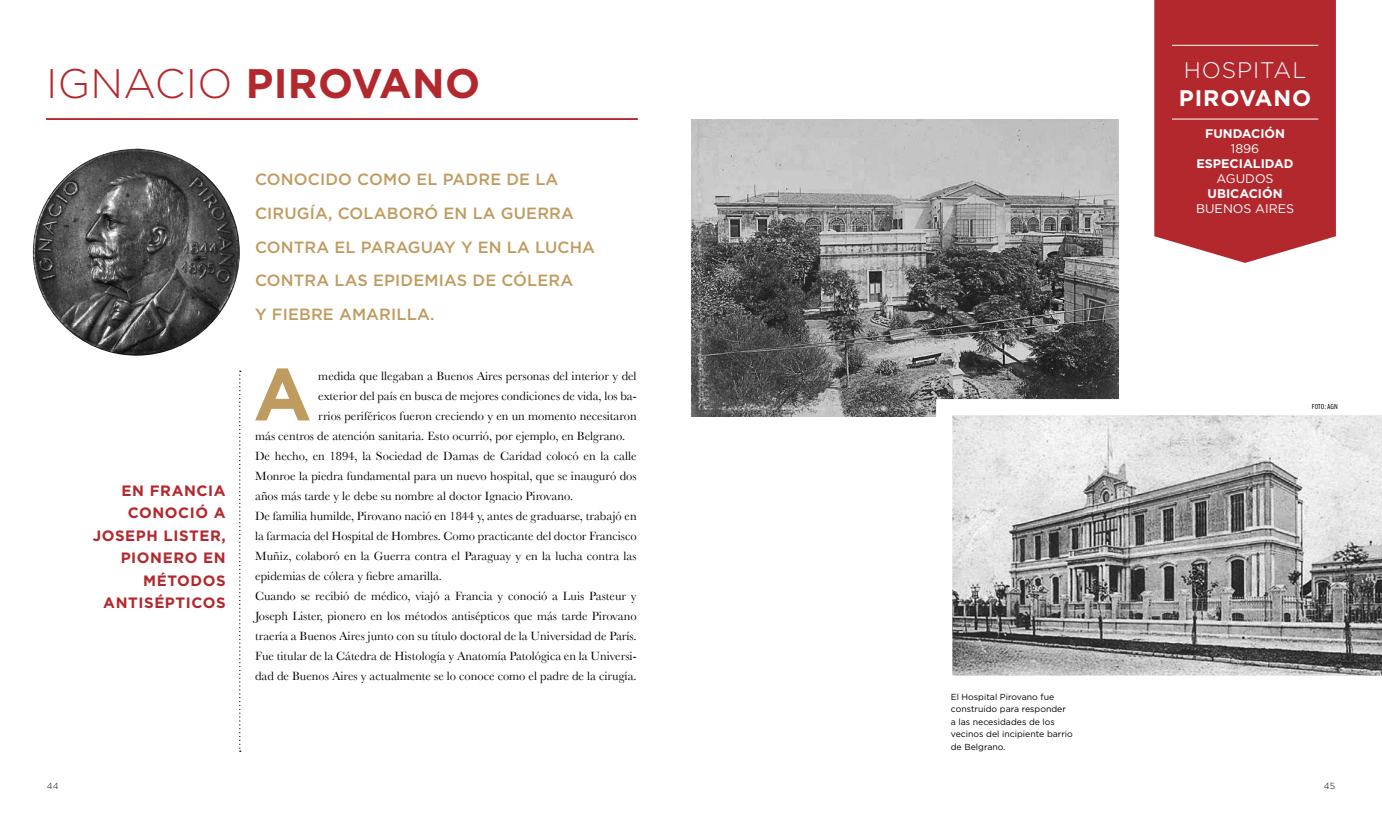
<style>
.page{position:relative;width:1382px;height:815px;background:#fff}
.page>*{position:absolute;margin:0;border:0;box-sizing:border-box;transform-origin:0 0}
.t1{font:700 73.88px "Gotham";color:#bf9b5f}
.t2{font:700 41.25px "Gotham";letter-spacing:.01em;color:#b3282d}
.t3{font:300 41.25px "Gotham";color:#b3282d}
.t4{font:300 22.5px "Gotham";letter-spacing:.04em;color:#fff}
.t5{font:700 22.5px "Gotham";letter-spacing:.04em;color:#fff}
.t6{font:500 16.25px/33.8px "Gotham";letter-spacing:.01em;color:#bf9b5f}
.t7{font:700 15px/22.5px "Gotham";letter-spacing:.04em;color:#b3282d;text-align:right}
.t8{font:12.5px "Baskerville";color:#000}
.t9{font:700 12.5px "Gotham";color:#fff}
.t10{font:12.5px "Gotham";color:#fff}
.t11{font:8.75px/12.5px "Gotham";color:#000}
.t12{font:300 8.75px "Gotham";color:#000}
.t13{font:7.5px "Franklin Gothic Book Cmpr";letter-spacing:.025em;color:#000}
.s1{font-weight:300}
</style>
<div class="page">
<div style="left:1154px;top:0;width:182px;height:263px;background:#b3282d"></div>
<img style="left:33px;top:149px;width:207px;height:207px;border-radius:104px">
<hr style="left:1172px;top:119px;width:146px;height:1px;background:#fff">
<hr style="left:1172px;top:45px;width:146px;height:1px;background:#fff">
<img style="left:691px;top:119px;width:428px;height:297px">
<svg style="left:936px;top:399px;width:446px;height:277px;background:#b4b4b4"></svg>
<svg style="left:239px;top:371px;width:2px;height:381px"></svg>
<hr style="left:46px;top:118px;width:592px;height:2px;background:#b3282d">
<h2 class="t3" style="left:46px;top:58px;width:24px">IGN</h2>
<h2 class="t2" style="left:124px;top:58px;width:358px"><span class="s1">ACIO</span> PIROVANO</h2>
<p class="t7" style="left:93px;top:479px;width:135px">EN FRANCIA<br>CONOCIÓ A<br>JOSEPH LISTER,<br>PIONERO EN<br>M ÉTODOS<br>ANTISÉPTICOS</p>
<h3 class="t6" style="left:255px;top:162px;width:341px">CONOCIDO COMO EL PADRE DE LA<br>CIRUGÍA, COLABORÓ EN LA GUERRA<br>CONTRA EL PARAGUAY Y EN LA LUCHA<br>CONTRA LAS EPIDEMIAS DE CÓLERA<br>Y FIEBRE AMARILLA.</h3>
<h1 class="t1" style="left:253px;top:350px;width:60px">A</h1>
<p class="t8" style="left:318px;top:369px;width:320px">medida que llegaban a Buenos Aires personas del interior y del</p>
<p class="t8" style="left:318px;top:389px;width:320px">exterior del país en busca de mejores condiciones de vida, los ba-</p>
<p class="t8" style="left:318px;top:409px;width:320px">rrios periféricos fueron creciendo y en un momento necesitaron</p>
<p class="t8" style="left:255px;top:429px;width:372px">más centros de atención sanitaria. Esto ocurrió, por ejemplo, en Belgrano.</p>
<p class="t8" style="left:255px;top:449px;width:383px">De hecho, en 1894, la Sociedad de Damas de Caridad colocó en la calle</p>
<p class="t8" style="left:255px;top:469px;width:383px">Monroe la piedra fundamental para un nuevo hospital, que se inauguró dos</p>
<p class="t8" style="left:255px;top:489px;width:319px">años más tarde y le debe su nombre al doctor Ignacio Pirovano.</p>
<p class="t8" style="left:255px;top:509px;width:383px">De familia humilde, Pirovano nació en 1844 y, antes de graduarse, trabajó en</p>
<p class="t8" style="left:255px;top:529px;width:383px">la farmacia del Hospital de Hombres. Como practicante del doctor Francisco</p>
<p class="t8" style="left:255px;top:549px;width:383px">Muñiz, colaboró en la Guerra contra el Paraguay y en la lucha contra las</p>
<p class="t8" style="left:255px;top:569px;width:188px">epidemias de cólera y fiebre amarilla.</p>
<p class="t8" style="left:255px;top:589px;width:383px">Cuando se recibió de médico, viajó a Francia y conoció a Luis Pasteur y</p>
<p class="t8" style="left:255px;top:609px;width:383px">Joseph Lister, pionero en los métodos antisépticos que más tarde Pirovano</p>
<p class="t8" style="left:255px;top:629px;width:383px">traería a Buenos Aires junto con su título doctoral de la Universidad de París.</p>
<p class="t8" style="left:255px;top:649px;width:383px">Fue titular de la Cátedra de Histología y Anatomía Patológica en la Universi-</p>
<p class="t8" style="left:255px;top:669px;width:383px">dad de Buenos Aires y actualmente se lo conoce como el padre de la cirugía.</p>
<h3 class="t4" style="left:1184px;top:57px;width:124px">HOSPITAL</h3>
<h3 class="t5" style="left:1179px;top:84px;width:134px">PIROVANO</h3>
<p class="t9" style="left:1205px;top:126px;width:81px">FUNDACIÓN</p>
<p class="t10" style="left:1231px;top:141px;width:30px">1896</p>
<p class="t9" style="left:1196px;top:156px;width:99px">ESPECIALIDAD</p>
<p class="t10" style="left:1217px;top:171px;width:58px">agudos</p>
<p class="t9" style="left:1207px;top:186px;width:33px">UBICAC</p>
<p class="t9" style="left:1258px;top:186px;width:26px">IÓN</p>
<p class="t10" style="left:1196px;top:201px;width:99px">buenos aires</p>
<p class="t13" style="left:1312px;top:403px;width:27px">FOTO: AGN</p>
<p class="t11" style="left:951px;top:690px;width:124px">El Hospital Pirovano fue construido para responder a las necesidades de los vecinos del incipiente barrio de Belgrano.</p>
<p class="t12" style="left:47px;top:782px;width:13px">44</p>
<p class="t12" style="left:1324px;top:782px;width:13px">45</p>
</div>
